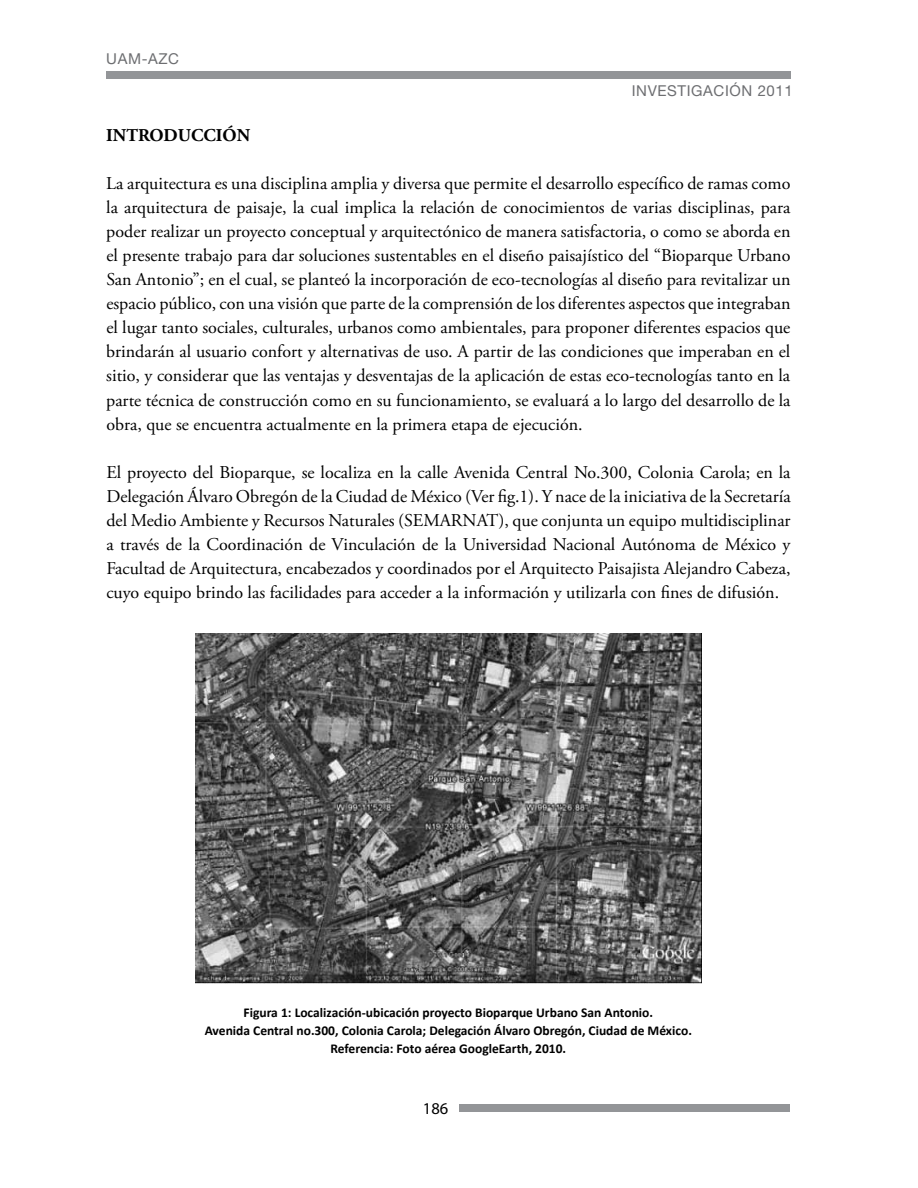
<style>
.page{position:relative;width:918px;height:1188px;background:#fff}
.page>*{position:absolute;margin:0;border:0;box-sizing:border-box;transform-origin:0 0}
.t1{font:18px/24.2px "Adobe Garamond Pro";color:#000;text-align:justify}
.t2{font:700 18px "Adobe Garamond Pro";color:#000}
.t3{font:16.5px "Myriad Pro";color:#000}
.t4{font:15px "Helvetica Neue LT Std";letter-spacing:.04em;color:#6d6e71}
.t5{font:700 13.5px/18px "Calibri";color:#000;text-align:center}
</style>
<div class="page">
<div style="left:106px;top:71px;width:684px;height:8px;background:#939598"></div>
<div style="left:459px;top:1104px;width:331px;height:8px;background:#939598"></div>
<img style="left:195px;top:634px;width:506px;height:349px">
<p class="t4" style="left:106px;top:50px;width:74px">UAM-AZC</p>
<p class="t4" style="left:632px;top:81px;width:163px">INVESTIGACIÓN 2011</p>
<p class="t2" style="left:106px;top:124px;width:145px">INTRODUCCIÓN</p>
<p class="t1" style="left:106px;top:172px;width:686px">La arquitectura es una disciplina amplia y diversa que permite el desarrollo específico de ramas como la arquitectura de paisaje, la cual implica la relación de conocimientos de varias disciplinas, para poder realizar un proyecto conceptual y arquitectónico de manera satisfactoria, o como se aborda en el presente trabajo para dar soluciones sustentables en el diseño paisajístico del “Bioparque Urbano San Antonio”; en el cual, se planteó la incorporación de eco-tecnologías al diseño para revitalizar un espacio público, con una visión que parte de la comprensión de los diferentes aspectos que integraban el lugar tanto sociales, culturales, urbanos como ambientales, para proponer diferentes espacios que brindarán al usuario confort y alternativas de uso. A partir de las condiciones que imperaban en el sitio, y considerar que las ventajas y desventajas de la aplicación de estas eco-tecnologías tanto en la parte técnica de construcción como en su funcionamiento, se evaluará a lo largo del desarrollo de la obra, que se encuentra actualmente en la primera etapa de ejecución.</p>
<p class="t1" style="left:106px;top:461px;width:686px">El proyecto del Bioparque, se localiza en la calle Avenida Central No.300, Colonia Carola; en la Delegación Álvaro Obregón de la Ciudad de México (Ver fig.1). Y nace de la iniciativa de la Secretaría del Medio Ambiente y Recursos Naturales (SEMARNAT), que conjunta un equipo multidisciplinar a través de la Coordinación de Vinculación de la Universidad Nacional Autónoma de México y Facultad de Arquitectura, encabezados y coordinados por el Arquitecto Paisajista Alejandro Cabeza, cuyo equipo brindo las facilidades para acceder a la información y utilizarla con fines de difusión.</p>
<p class="t5" style="left:205px;top:1003px;width:489px">Figura 1: Localización-ubicación proyecto Bioparque Urbano San Antonio.<br>Avenida Central no.300, Colonia Carola; Delegación Álvaro Obregón, Ciudad de México.<br>Referencia: Foto aérea GoogleEarth, 2010.</p>
<p class="t3" style="left:423px;top:1098px;width:27px">186</p>
</div>
